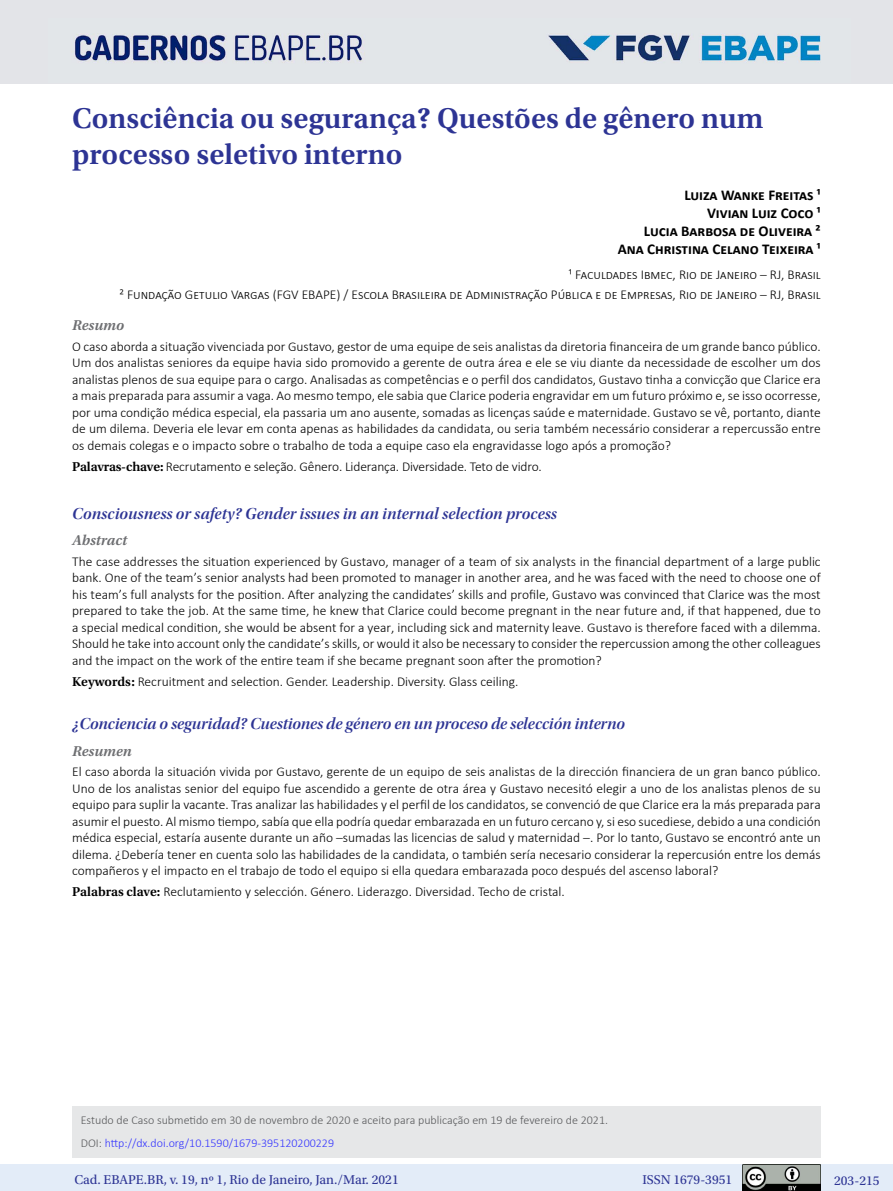
<style>
.page{position:relative;width:893px;height:1191px;background:#fff}
.page>*{position:absolute;margin:0;border:0;box-sizing:border-box;transform-origin:0 0}
.t1{font:600 30px/36px "Utopia Std";color:#2d3494}
.t2{font:16.5px "Utopia Std Semibold Disp It";letter-spacing:.01em;color:#2d3494}
.t3{font:700 15px/18px "Calibri";color:#000;text-align:right}
.t4{font:italic 600 15px "Utopia Std";color:#6d6e71}
.t5{font:300 13.5px/16.5px "Calibri";color:#000;text-align:justify}
.t6{font:13.5px "Utopia Std";color:#2d3494}
.t7{font:300 12px/23px "Calibri";color:#58595b}
.s1{font-family:"Utopia Std";font-weight:600}
.s2{color:#33f}
</style>
<div class="page">
<div style="left:0;top:1164px;width:893px;height:27px;background:#e3ecf8"></div>
<img style="left:743px;top:1164px;width:78px;height:27px">
<div style="left:0;top:0;width:893px;height:84px;background:#e3e4e8"></div>
<img style="left:74px;top:33px;width:747px;height:30px">
<div style="left:72px;top:1106px;width:749px;height:51px;background:#e6e7e8"></div>
<h1 class="t1" style="left:72px;top:101px;width:693px">Consciência ou segurança? Questões de gênero num processo seletivo interno</h1>
<p class="t3" style="left:618px;top:186px;width:204px">Luiza Wanke Freitas ¹<br>Vivian Luiz Coco ¹<br>Lucia Barbosa de Oliveira ²<br>Ana Christina Celano Teixeira ¹</p>
<p class="t5" style="left:120px;top:264px;width:703px;line-height:20.4px;text-align:right">¹ Faculdades Ibmec, Rio de Janeiro – RJ, Brasil<br>² Fundação Getulio Vargas (FGV EBAPE) / Escola Brasileira de Administração Pública e de Empresas, Rio de Janeiro – RJ, Brasil</p>
<p class="t4" style="left:72px;top:317px;width:53px">Resumo</p>
<p class="t5" style="left:72px;top:338px;width:750px">O caso aborda a situação vivenciada por Gustavo, gestor de uma equipe de seis analistas da diretoria financeira de um grande banco público.<br>Um dos analistas seniores da equipe havia sido promovido a gerente de outra área e ele se viu diante da necessidade de escolher um dos analistas plenos de sua equipe para o cargo. Analisadas as competências e o perfil dos candidatos, Gustavo tinha a convicção que Clarice era a mais preparada para assumir a vaga. Ao mesmo tempo, ele sabia que Clarice poderia engravidar em um futuro próximo e, se isso ocorresse, por uma condição médica especial, ela passaria um ano ausente, somadas as licenças saúde e maternidade. Gustavo se vê, portanto, diante de um dilema. Deveria ele levar em conta apenas as habilidades da candidata, ou seria também necessário considerar a repercussão entre os demais colegas e o impacto sobre o trabalho de toda a equipe caso ela engravidasse logo após a promoção?</p>
<p class="t5" style="left:72px;top:458px;width:471px"><span class="s1">Palavras-chave:</span> Recrutamento e seleção. Gênero. Liderança. Diversidade. Teto de vidro.</p>
<p class="t2" style="left:72px;top:504px;width:486px">Consciousness or safety? Gender issues in an internal selection process</p>
<p class="t4" style="left:72px;top:532px;width:57px">Abstract</p>
<p class="t5" style="left:72px;top:553px;width:750px">The case addresses the situation experienced by Gustavo, manager of a team of six analysts in the financial department of a large public bank. One of the team’s senior analysts had been promoted to manager in another area, and he was faced with the need to choose one of his team’s full analysts for the position. After analyzing the candidates’ skills and profile, Gustavo was convinced that Clarice was the most prepared to take the job. At the same time, he knew that Clarice could become pregnant in the near future and, if that happened, due to a special medical condition, she would be absent for a year, including sick and maternity leave. Gustavo is therefore faced with a dilemma.<br>Should he take into account only the candidate’s skills, or would it also be necessary to consider the repercussion among the other colleagues and the impact on the work of the entire team if she became pregnant soon after the promotion?</p>
<p class="t5" style="left:72px;top:672px;width:448px"><span class="s1">Keywords:</span> Recruitment and selection. Gender. Leadership. Diversity. Glass ceiling.</p>
<p class="t2" style="left:72px;top:715px;width:554px">¿Conciencia o seguridad? Cuestiones de género en un proceso de selección interno</p>
<p class="t4" style="left:72px;top:742px;width:61px">Resumen</p>
<p class="t5" style="left:72px;top:763px;width:750px">El caso aborda la situación vivida por Gustavo, gerente de un equipo de seis analistas de la dirección financiera de un gran banco público.<br>Uno de los analistas senior del equipo fue ascendido a gerente de otra área y Gustavo necesitó elegir a uno de los analistas plenos de su equipo para suplir la vacante. Tras analizar las habilidades y el perfil de los candidatos, se convenció de que Clarice era la más preparada para asumir el puesto. Al mismo tiempo, sabía que ella podría quedar embarazada en un futuro cercano y, si eso sucediese, debido a una condición médica especial, estaría ausente durante un año ‒sumadas las licencias de salud y maternidad ‒. Por lo tanto, Gustavo se encontró ante un dilema. ¿Debería tener en cuenta solo las habilidades de la candidata, o también sería necesario considerar la repercusión entre los demás compañeros y el impacto en el trabajo de todo el equipo si ella quedara embarazada poco después del ascenso laboral?</p>
<p class="t5" style="left:72px;top:883px;width:494px"><span class="s1">Palabras clave:</span> Reclutamiento y selección. Género. Liderazgo. Diversidad. Techo de cristal.</p>
<p class="t7" style="left:81px;top:1108px;width:529px">Estudo de Caso submetido em 30 de novembro de 2020 e aceito para publicação em 19 de fevereiro de 2021.<br>DOI: <span class="s2">http://dx.doi.org/10.1590/1679-395120200229</span></p>
<p class="t6" style="left:74px;top:1172px;width:326px">Cad. EBAPE.BR, v. 19, nº 1, Rio de Janeiro, Jan./Mar. 2021</p>
<p class="t6" style="left:642px;top:1172px;width:91px">ISSN 1679-3951</p>
<p class="t6" style="left:834px;top:1173px;width:47px">203-215</p>
</div>
